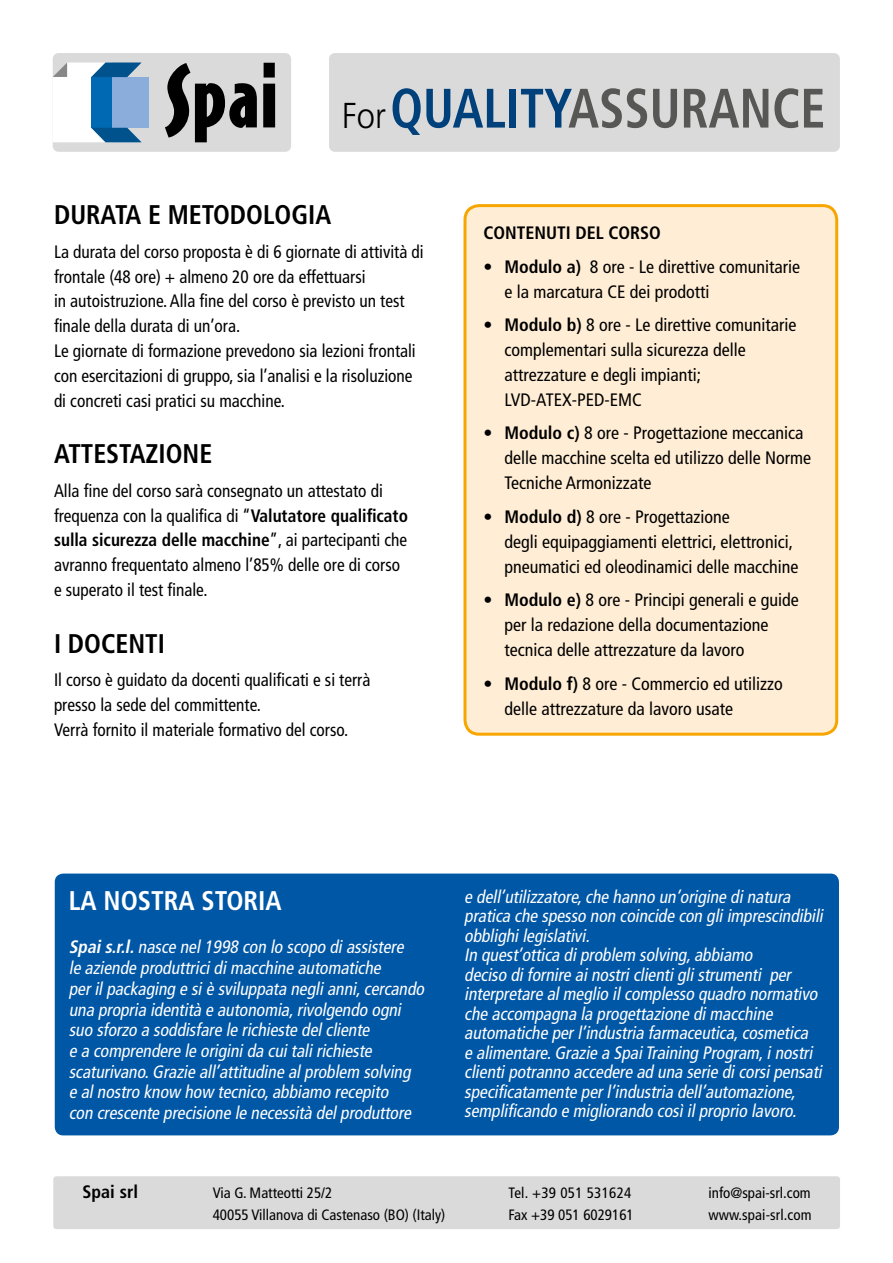
<style>
.page{position:relative;width:893px;height:1263px;background:#fff}
.page>*{position:absolute;margin:0;border:0;box-sizing:border-box;transform-origin:0 0}
.t1{font:700 condensed 55.5px "Frutiger";color:#575756;scale:.91 1}
.t2{font:700 condensed 27px "Frutiger";color:#000;scale:.96 1}
.t3{font:700 condensed 27px "Frutiger";color:#fff}
.t4{font:italic condensed 18px/19.5px "Frutiger";color:#fff}
.t5{font:condensed 18px/24.9px "Frutiger";color:#000;scale:.96 1}
.t6{font:condensed 18px/24.9px "Frutiger";color:#000}
.t7{font:700 condensed 18px "Frutiger";color:#000}
.t8{font:condensed 15px/22.5px "Frutiger";color:#000}
.s1{font-weight:300;font-stretch:normal;font-size:36px;color:#000}
.s2{color:#00417c}
.s3{font-weight:700}
</style>
<div class="page">
<div style="left:53px;top:1176px;width:787px;height:53px;background:#dadada"></div>
<div style="left:329px;top:53px;width:511px;height:99px;background:#dadada"></div>
<svg style="left:52px;top:53px;width:239px;height:99px"></svg>
<div style="left:465px;top:206px;width:372px;height:528px;background:#ffeed5;border-radius:14px"></div>
<div style="left:463px;top:204px;width:375px;height:532px;border:3px solid #f7a600;border-radius:14px"></div>
<div style="left:55px;top:873px;width:784px;height:262px;background:#0057a6;border-radius:9px"></div>
<h1 class="t1" style="left:342px;top:75px;width:532px"><span class="s1">For</span><span class="s2">QUALITY</span>ASSURANCE</h1>
<h2 class="t2" style="left:54px;top:199px;width:290px">DURATA E METODOLOGIA</h2>
<p class="t5" style="left:54px;top:239px;width:387px">La durata del corso proposta è di 6 giornate di attività di frontale (48 ore) + almeno 20 ore da effettuarsi<br>in autoistruzione. Alla fine del corso è previsto un test finale della durata di un’ora.<br>Le giornate di formazione prevedono sia lezioni frontali con esercitazioni di gruppo, sia l’analisi e la risoluzione di concreti casi pratici su macchine.</p>
<h2 class="t2" style="left:54px;top:438px;width:166px">ATTESTAZIONE</h2>
<p class="t5" style="left:54px;top:478px;width:370px">Alla fine del corso sarà consegnato un attestato di frequenza con la qualifica di “<span class="s3">Valutatore qualificato sulla sicurezza delle macchine</span>”, ai partecipanti che avranno frequentato almeno l’85% delle ore di corso e superato il test finale.</p>
<h2 class="t2" style="left:54px;top:627px;width:117px">I DOCENTI</h2>
<p class="t5" style="left:54px;top:667px;width:331px">Il corso è guidato da docenti qualificati e si terrà presso la sede del committente.<br>Verrà fornito il materiale formativo del corso.</p>
<p class="t7" style="left:483px;top:222px;width:179px">CONTENUTI DEL CORSO</p>
<p class="t6" style="left:504px;top:254px;width:297px;text-indent:-21px"><span class="s3">• Modulo a)</span> 8 ore - Le direttive comunitarie e la marcatura CE dei prodotti</p>
<p class="t6" style="left:504px;top:312px;width:293px;text-indent:-21px">• <span class="s3">Modulo b)</span> 8 ore - Le direttive comunitarie complementari sulla sicurezza delle attrezzature e degli impianti;<br>LVD-ATEX-PED-EMC</p>
<p class="t6" style="left:504px;top:421px;width:308px;text-indent:-21px">• <span class="s3">Modulo c)</span> 8 ore - Progettazione meccanica delle macchine scelta ed utilizzo delle Norme<br>Tecniche Armonizzate</p>
<p class="t6" style="left:504px;top:504px;width:295px;text-indent:-21px">• <span class="s3">Modulo d)</span> 8 ore - Progettazione<br>degli equipaggiamenti elettrici, elettronici, pneumatici ed oleodinamici delle macchine</p>
<p class="t6" style="left:504px;top:588px;width:296px;text-indent:-21px">• <span class="s3">Modulo e)</span> 8 ore - Principi generali e guide per la redazione della documentazione tecnica delle attrezzature da lavoro</p>
<p class="t6" style="left:504px;top:671px;width:280px;text-indent:-21px">• <span class="s3">Modulo f)</span> 8 ore - Commercio ed utilizzo delle attrezzature da lavoro usate</p>
<h2 class="t3" style="left:69px;top:884px;width:214px">LA NOSTRA STORIA</h2>
<p class="t4" style="left:69px;top:937px;width:360px;line-height:20.7px"><span class="s3">Spais.r.l.</span>nasce nel1998 con lo scopo diassistere<br>le aziende produttricidimacchine automatiche perilpackaging e siè sviluppata neglianni,cercando una propria identità e autonomia,rivolgendo ogni suo sforzo a soddisfare le richieste delcliente<br>e a comprendere le originida cuitalirichieste scaturivano.Grazie all’attitudine alproblem solving e alnostro know how tecnico,abbiamo recepito<br>con crescente precisione le necessità delproduttore</p>
<p class="t4" style="left:464px;top:887px;width:364px">e dell’utilizzatore,che hanno un’origine dinatura pratica che spesso non coincide con gliimprescindibili obblighilegislativi.<br>In quest’ottica diproblem solving,abbiamo<br>deciso difornire ainostriclientiglistrumenti per interpretare almeglio ilcomplesso quadro normativo che accompagna la progettazione dimacchine automatiche perl’industria farmaceutica,cosmetica e alimentare.Grazie a SpaiTraining Program,inostri clientipotranno accedere ad una serie dicorsipensati specificatamente perl’industria dell’automazione, semplificando e migliorando cosìilproprio lavoro.</p>
<p class="t7" style="left:83px;top:1181px;width:57px">Spai srl</p>
<p class="t8" style="left:508px;top:1181px;width:127px">Tel. +39 051 531624<br>Fax +39 051 6029161</p>
<p class="t8" style="left:708px;top:1181px;width:105px">info@spai-srl.com www.spai-srl.com</p>
<p class="t8" style="left:213px;top:1181px;width:234px">Via G. Matteotti 25/2<br>40055 Villanova di Castenaso (BO) (Italy)</p>
</div>
